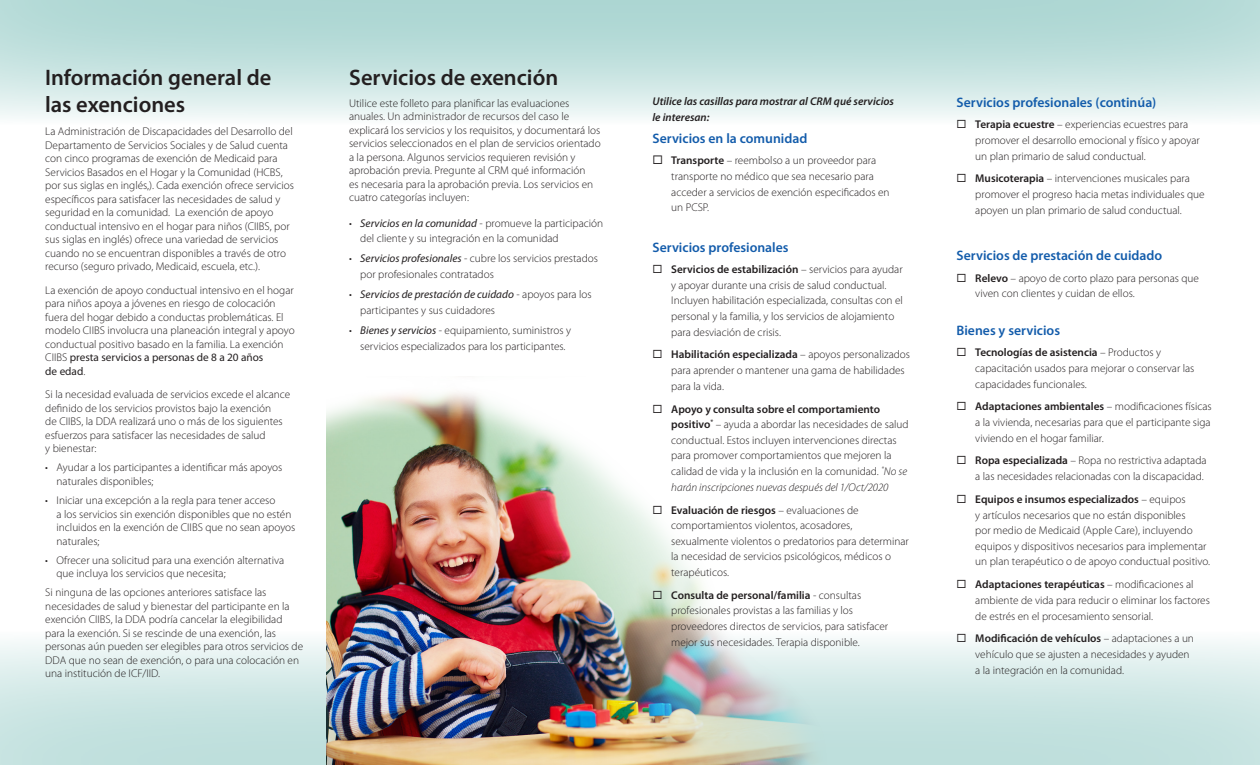
<style>
.page{position:relative;width:1260px;height:765px;background:#fff}
.page>*{position:absolute;margin:0;border:0;box-sizing:border-box;transform-origin:0 0}
.Body_text{font:600 22.5px/26.2px "Myriad Pro";color:#231f20}
.t1{font:600 13.75px "Myriad Pro";color:#135cab}
.Indent_Body{font:300 11.25px/15.6px "Myriad Pro";color:#231f20}
.List_Paragraph{font:300 11.25px/13.5px "Myriad Pro";color:#231f20}
.Indent_Body-2{font:italic 600 11.25px/15.6px "Myriad Pro";color:#231f20}
.s1{font-weight:400}
.s2{font-weight:400;font-style:italic}
.s3{font-weight:600}
.s4{font-style:italic}
</style>
<div class="page">
<div style="left:0;top:631px;width:1260px;height:134px;background:linear-gradient(to bottom,#f2f8f8,#b5dad7)"></div>
<img style="left:327px;top:392px;width:521px;height:373px">
<div style="left:0;top:0;width:1260px;height:125px;background:linear-gradient(to bottom,#a1d1cd,#eff7f6)"></div>
<p class="Body_text" style="left:45px;top:65px;width:228px">Información general de las exenciones</p>
<p class="List_Paragraph" style="left:45px;top:125px;width:250px">La Administración de Discapacidades del Desarrollo del Departamento de Servicios Sociales y de Salud cuenta con cinco programas de exención de Medicaid para Servicios Basados en el Hogar y la Comunidad (HCBS, por sus siglas en inglés,). Cada exención ofrece servicios específicos para satisfacer las necesidades de salud y seguridad en la comunidad. La exención de apoyo conductual intensivo en el hogar para niños (CIIBS, por sus siglas en inglés) ofrece una variedad de servicios cuando no se encuentran disponibles a través de otro recurso (seguro privado, Medicaid, escuela, etc.).</p>
<p class="List_Paragraph" style="left:45px;top:283px;width:251px">La exención de apoyo conductual intensivo en el hogar para niños apoya a jóvenes en riesgo de colocación fuera del hogar debido a conductas problemáticas. El modelo CIIBS involucra una planeación integral y apoyo conductual positivo basado en la familia. La exención CIIBS <span class="s1">presta servicios a personas de 8 a 20 años<br>de edad</span>.</p>
<p class="List_Paragraph" style="left:45px;top:388px;width:247px">Si la necesidad evaluada de servicios excede el alcance definido de los servicios provistos bajo la exención<br>de CIIBS, la DDA realizará uno o más de los siguientes esfuerzos para satisfacer las necesidades de salud<br>y bienestar:</p>
<p class="List_Paragraph" style="left:57px;top:461px;width:227px;text-indent:-11px">• Ayudar a los participantes a identificar más apoyos naturales disponibles;</p>
<p class="List_Paragraph" style="left:57px;top:494px;width:240px;text-indent:-11px">• Iniciar una excepción a la regla para tener acceso<br>a los servicios sin exención disponibles que no estén incluidos en la exención de CIIBS que no sean apoyos naturales;</p>
<p class="List_Paragraph" style="left:57px;top:553px;width:229px;text-indent:-11px">• Ofrecer una solicitud para una exención alternativa que incluya los servicios que necesita;</p>
<p class="List_Paragraph" style="left:45px;top:586px;width:259px">Si ninguna de las opciones anteriores satisface las necesidades de salud y bienestar del participante en la exención CIIBS, la DDA podría cancelar la elegibilidad para la exención. Si se rescinde de una exención, las personas aún pueden ser elegibles para otros servicios de DDA que no sean de exención, o para una colocación en una institución de ICF/IID.</p>
<p class="Body_text" style="left:349px;top:65px;width:211px">Servicios de exención</p>
<p class="List_Paragraph" style="left:349px;top:96px;width:253px">Utilice este folleto para planificar las evaluaciones anuales. Un administrador de recursos del caso le explicará los servicios y los requisitos, y documentará los servicios seleccionados en el plan de servicios orientado a la persona. Algunos servicios requieren revisión y aprobación previa. Pregunte al CRM qué información<br>es necesaria para la aprobación previa. Los servicios en cuatro categorías incluyen:</p>
<p class="Indent_Body" style="left:360px;top:215px;width:244px;text-indent:-11px">• <span class="s2">Servicios en la comunidad</span> - promueve la participación del cliente y su integración en la comunidad</p>
<p class="Indent_Body" style="left:360px;top:251px;width:239px;text-indent:-11px">• <span class="s2">Servicios profesionales</span> - cubre los servicios prestados por profesionales contratados</p>
<p class="Indent_Body" style="left:360px;top:287px;width:233px;text-indent:-11px">• <span class="s2">Servicios de prestación de cuidado</span> - apoyos para los participantes y sus cuidadores</p>
<p class="Indent_Body" style="left:349px;top:323px;width:224px;text-align:center">• <span class="s2">Bienes y servicios</span> - equipamiento, suministros y servicios especializados para los participantes.</p>
<p class="Indent_Body-2" style="left:652px;top:94px;width:243px">Utilice las casillas para mostrar al CRM qué servicios le interesan:</p>
<p class="t1" style="left:652px;top:131px;width:156px">Servicios en la comunidad</p>
<p class="Indent_Body" style="left:671px;top:153px;width:220px;text-indent:-19px">◻ <span class="s3">Transporte</span> – reembolso a un proveedor para transporte no médico que sea necesario para acceder a servicios de exención especificados en un PCSP.</p>
<p class="t1" style="left:652px;top:240px;width:138px">Servicios profesionales</p>
<p class="Indent_Body" style="left:671px;top:262px;width:233px;text-indent:-19px">◻ <span class="s3">Servicios de estabilización</span> – servicios para ayudar y apoyar durante una crisis de salud conductual.<br>Incluyen habilitación especializada, consultas con el personal y la familia, y los servicios de alojamiento para desviación de crisis.</p>
<p class="Indent_Body" style="left:671px;top:347px;width:240px;text-indent:-19px">◻ <span class="s3">Habilitación especializada</span> – apoyos personalizados para aprender o mantener una gama de habilidades para la vida.</p>
<p class="Indent_Body" style="left:671px;top:401px;width:239px;text-indent:-19px">◻ <span class="s3">Apoyo y consulta sobre el comportamiento positivo</span><sup>*</sup> – ayuda a abordar las necesidades de salud conductual. Estos incluyen intervenciones directas para promover comportamientos que mejoren la calidad de vida y la inclusión en la comunidad. <sup>*</sup><span class="s4">No se harán inscripciones nuevas después del 1/Oct/2020</span></p>
<p class="Indent_Body" style="left:671px;top:502px;width:239px;text-indent:-19px">◻ <span class="s3">Evaluación de riesgos</span> – evaluaciones de comportamientos violentos, acosadores, sexualmente violentos o predatorios para determinar la necesidad de servicios psicológicos, médicos o terapéuticos.</p>
<p class="Indent_Body" style="left:671px;top:587px;width:218px;text-indent:-19px">◻ <span class="s3">Consulta de personal/familia</span> - consultas profesionales provistas a las familias y los proveedores directos de servicios, para satisfacer mejor sus necesidades. Terapia disponible.</p>
<p class="t1" style="left:957px;top:95px;width:201px">Servicios profesionales (continúa)</p>
<p class="Indent_Body" style="left:975px;top:117px;width:226px;text-indent:-19px">◻ <span class="s3">Terapia ecuestre</span> – experiencias ecuestres para promover el desarrollo emocional y físico y apoyar un plan primario de salud conductual.</p>
<p class="Indent_Body" style="left:975px;top:171px;width:231px;text-indent:-19px">◻ <span class="s3">Musicoterapia</span> – intervenciones musicales para promover el progreso hacia metas individuales que apoyen un plan primario de salud conductual.</p>
<p class="t1" style="left:957px;top:248px;width:207px">Servicios de prestación de cuidado</p>
<p class="Indent_Body" style="left:975px;top:270px;width:225px;text-indent:-19px">◻ <span class="s3">Relevo</span> – apoyo de corto plazo para personas que viven con clientes y cuidan de ellos.</p>
<p class="t1" style="left:957px;top:323px;width:105px">Bienes y servicios</p>
<p class="Indent_Body" style="left:975px;top:345px;width:221px;text-indent:-19px">◻ <span class="s3">Tecnologías de asistencia</span> – Productos y capacitación usados para mejorar o conservar las capacidades funcionales.</p>
<p class="Indent_Body" style="left:975px;top:399px;width:238px;text-align:justify;text-indent:-19px">◻ <span class="s3">Adaptaciones ambientales</span> – modificaciones físicas a la vivienda, necesarias para que el participante siga viviendo en el hogar familiar.</p>
<p class="Indent_Body" style="left:957px;top:453px;width:252px;text-align:right">◻ <span class="s3">Ropa especializada</span> – Ropa no restrictiva adaptada a las necesidades relacionadas con la discapacidad.</p>
<p class="Indent_Body" style="left:975px;top:492px;width:236px;text-indent:-19px">◻ <span class="s3">Equipos e insumos especializados</span> – equipos<br>y artículos necesarios que no están disponibles<br>por medio de Medicaid (Apple Care), incluyendo equipos y dispositivos necesarios para implementar un plan terapéutico o de apoyo conductual positivo.</p>
<p class="Indent_Body" style="left:975px;top:577px;width:236px;text-indent:-19px">◻ <span class="s3">Adaptaciones terapéuticas</span> – modificaciones al ambiente de vida para reducir o eliminar los factores de estrés en el procesamiento sensorial.</p>
<p class="Indent_Body" style="left:975px;top:631px;width:220px;text-indent:-19px">◻ <span class="s3">Modificación de vehículos</span> – adaptaciones a un vehículo que se ajusten a necesidades y ayuden a la integración en la comunidad.</p>
</div>
